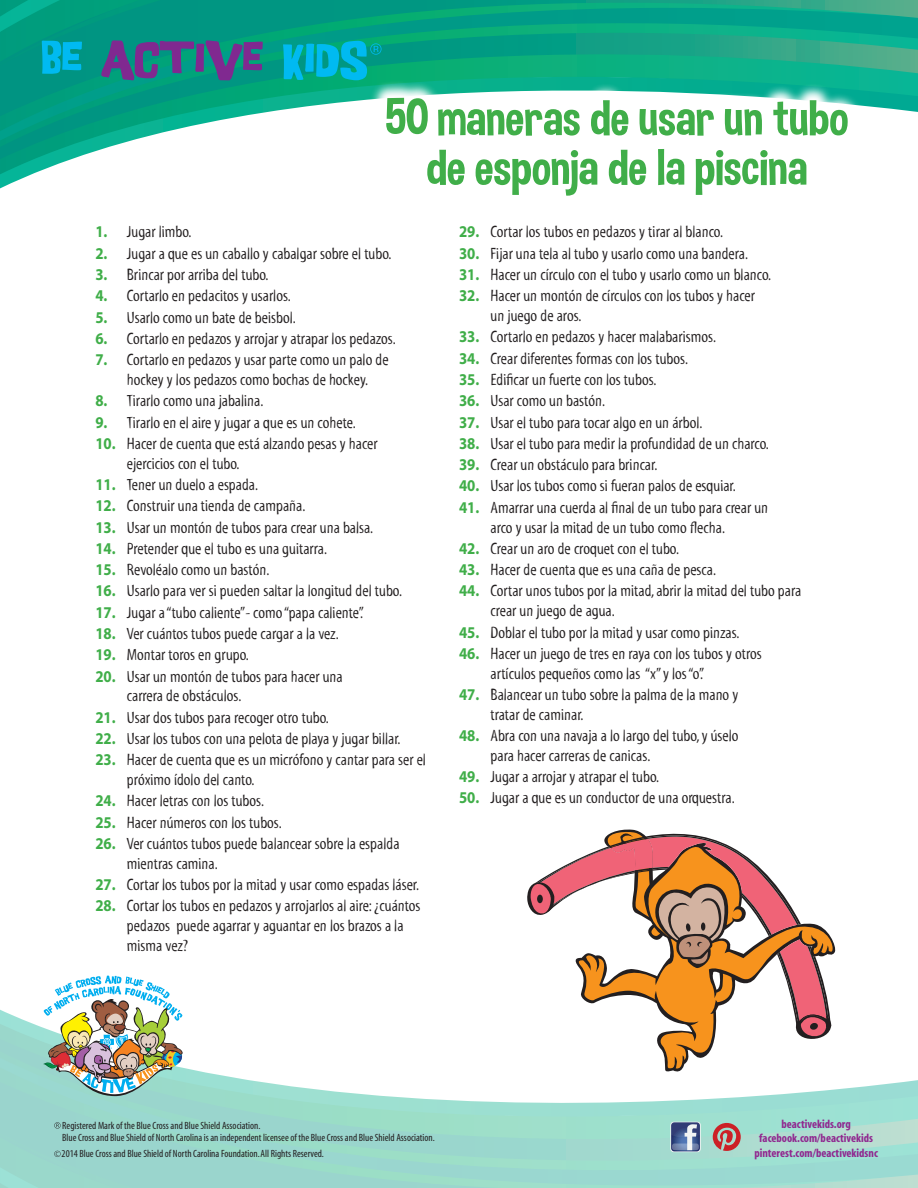
<style>
.page{position:relative;width:918px;height:1188px;background:#fff}
.page>*{position:absolute;margin:0;border:0;box-sizing:border-box;transform-origin:0 0}
.t1{font:51px/49.5px "Dimbo";color:#40ae49;text-align:center}
.t2{font:16.5px/19.8px "Myriad Tilt";color:#231f20}
.t3{font:700 condensed 12px/14.4px "Myriad";color:#90268f;text-align:center}
.t4{font:condensed 10.5px/12.6px "Myriad";color:#231f20}
.s1{font-family:"Myriad";font-weight:700;color:#40ae49}
</style>
<div class="page">
<svg style="left:397px;top:1127px;width:521px;height:61px;background:#a0dbce"></svg>
<svg style="left:397px;top:1080px;width:521px;height:47px;fill:#9ee1d3"></svg>
<div style="left:609px;top:1061px;width:28px;height:23px;background:#fff;border-radius:50%"></div>
<svg style="left:0;top:0;width:918px;height:189px"></svg>
<svg style="left:670px;top:1122px;width:31px;height:30px"></svg>
<svg style="left:671px;top:1122px;width:29px;height:29px"></svg>
<svg style="left:672px;top:1144px;width:27px;height:6px"></svg>
<svg style="left:713px;top:1123px;width:28px;height:28px"></svg>
<div style="left:369px;top:80px;width:495px;height:133px;background:#fff"></div>
<svg style="left:617px;top:829px;width:216px;height:241px"></svg>
<svg style="left:527px;top:831px;width:304px;height:213px"></svg>
<svg style="left:283px;top:41px;width:99px;height:39px;background:#00adba"></svg>
<svg style="left:0;top:0;width:263px;height:80px;background:#128a88"></svg>
<svg style="left:0;top:975px;width:397px;height:213px"></svg>
<h1 class="t1" style="left:386px;top:92px;width:464px">50 maneras de usar un tubo de esponja de la piscina</h1>
<p class="t2" style="left:95px;top:222px;width:98px"><span class="s1">1.</span> Jugar limbo.</p>
<p class="t2" style="left:95px;top:244px;width:298px"><span class="s1">2.</span> Jugar a que es un caballo y cabalgar sobre el tubo.</p>
<p class="t2" style="left:95px;top:265px;width:175px"><span class="s1">3.</span> Brincar por arriba del tubo.</p>
<p class="t2" style="left:95px;top:286px;width:197px"><span class="s1">4.</span> Cortarlo en pedacitos y usarlos.</p>
<p class="t2" style="left:95px;top:308px;width:202px"><span class="s1">5.</span> Usarlo como un bate de beisbol.</p>
<p class="t2" style="left:95px;top:329px;width:302px"><span class="s1">6.</span> Cortarlo en pedazos y arrojar y atrapar los pedazos.</p>
<p class="t2" style="left:127px;top:350px;width:263px;text-indent:-31px"><span class="s1">7.</span> Cortarlo en pedazos y usar parte como un palo de hockey y los pedazos como bochas de hockey.</p>
<p class="t2" style="left:95px;top:391px;width:170px"><span class="s1">8.</span> Tirarlo como una jabalina.</p>
<p class="t2" style="left:95px;top:413px;width:262px"><span class="s1">9.</span> Tirarlo en el aire y jugar a que es un cohete.</p>
<p class="t2" style="left:127px;top:434px;width:252px;text-indent:-31px"><span class="s1">10.</span> Hacer de cuenta que está alzando pesas y hacer ejercicios con el tubo.</p>
<p class="t2" style="left:95px;top:475px;width:164px"><span class="s1">11.</span> Tener un duelo a espada.</p>
<p class="t2" style="left:95px;top:496px;width:212px"><span class="s1">12.</span> Construir una tienda de campaña.</p>
<p class="t2" style="left:95px;top:518px;width:280px"><span class="s1">13.</span> Usar un montón de tubos para crear una balsa.</p>
<p class="t2" style="left:95px;top:539px;width:233px"><span class="s1">14.</span> Pretender que el tubo es una guitarra.</p>
<p class="t2" style="left:95px;top:560px;width:176px"><span class="s1">15.</span> Revoléalo como un bastón.</p>
<p class="t2" style="left:95px;top:581px;width:308px"><span class="s1">16.</span> Usarlo para ver si pueden saltar la longitud del tubo.</p>
<p class="t2" style="left:95px;top:603px;width:270px"><span class="s1">17.</span> Jugar a “tubo caliente”- como “papa caliente”.</p>
<p class="t2" style="left:95px;top:624px;width:245px"><span class="s1">18.</span> Ver cuántos tubos puede cargar a la vez.</p>
<p class="t2" style="left:95px;top:645px;width:155px"><span class="s1">19.</span> Montar toros en grupo.</p>
<p class="t2" style="left:127px;top:667px;width:217px;text-indent:-31px"><span class="s1">20.</span> Usar un montón de tubos para hacer una carrera de obstáculos.</p>
<p class="t2" style="left:95px;top:708px;width:235px"><span class="s1">21.</span> Usar dos tubos para recoger otro tubo.</p>
<p class="t2" style="left:95px;top:729px;width:307px"><span class="s1">22.</span> Usar los tubos con una pelota de playa y jugar billar.</p>
<p class="t2" style="left:127px;top:750px;width:301px;text-indent:-31px"><span class="s1">23.</span> Hacer de cuenta que es un micrófono y cantar para ser el próximo ídolo del canto.</p>
<p class="t2" style="left:95px;top:791px;width:170px"><span class="s1">24.</span> Hacer letras con los tubos.</p>
<p class="t2" style="left:95px;top:813px;width:188px"><span class="s1">25.</span> Hacer números con los tubos.</p>
<p class="t2" style="left:127px;top:834px;width:274px;text-indent:-31px"><span class="s1">26.</span> Ver cuántos tubos puede balancear sobre la espalda mientras camina.</p>
<p class="t2" style="left:95px;top:875px;width:325px"><span class="s1">27.</span> Cortar los tubos por la mitad y usar como espadas láser.</p>
<p class="t2" style="left:127px;top:896px;width:295px;text-indent:-31px"><span class="s1">28.</span> Cortar los tubos en pedazos y arrojarlos al aire: ¿cuántos pedazos puede agarrar y aguantar en los brazos a la misma vez?</p>
<p class="t2" style="left:459px;top:222px;width:266px"><span class="s1">29.</span> Cortar los tubos en pedazos y tirar al blanco.</p>
<p class="t2" style="left:459px;top:244px;width:291px"><span class="s1">30.</span> Fijar una tela al tubo y usarlo como una bandera.</p>
<p class="t2" style="left:459px;top:265px;width:314px"><span class="s1">31.</span> Hacer un círculo con el tubo y usarlo como un blanco.</p>
<p class="t2" style="left:491px;top:286px;width:266px;text-indent:-31px"><span class="s1">32.</span> Hacer un montón de círculos con los tubos y hacer un juego de aros.</p>
<p class="t2" style="left:459px;top:327px;width:259px"><span class="s1">33.</span> Cortarlo en pedazos y hacer malabarismos.</p>
<p class="t2" style="left:459px;top:349px;width:231px"><span class="s1">34.</span> Crear diferentes formas con los tubos.</p>
<p class="t2" style="left:459px;top:370px;width:199px"><span class="s1">35.</span> Edificar un fuerte con los tubos.</p>
<p class="t2" style="left:459px;top:391px;width:148px"><span class="s1">36.</span> Usar como un bastón.</p>
<p class="t2" style="left:459px;top:413px;width:245px"><span class="s1">37.</span> Usar el tubo para tocar algo en un árbol.</p>
<p class="t2" style="left:459px;top:434px;width:311px"><span class="s1">38.</span> Usar el tubo para medir la profundidad de un charco.</p>
<p class="t2" style="left:459px;top:455px;width:200px"><span class="s1">39.</span> Crear un obstáculo para brincar.</p>
<p class="t2" style="left:459px;top:476px;width:278px"><span class="s1">40.</span> Usar los tubos como si fueran palos de esquiar.</p>
<p class="t2" style="left:491px;top:498px;width:279px;text-indent:-31px"><span class="s1">41.</span> Amarrar una cuerda al final de un tubo para crear un arco y usar la mitad de un tubo como flecha.</p>
<p class="t2" style="left:459px;top:539px;width:222px"><span class="s1">42.</span> Crear un aro de croquet con el tubo.</p>
<p class="t2" style="left:459px;top:560px;width:259px"><span class="s1">43.</span> Hacer de cuenta que es una caña de pesca.</p>
<p class="t2" style="left:491px;top:581px;width:312px;text-indent:-31px"><span class="s1">44.</span> Cortar unos tubos por la mitad, abrir la mitad del tubo para crear un juego de agua.</p>
<p class="t2" style="left:459px;top:623px;width:282px"><span class="s1">45.</span> Doblar el tubo por la mitad y usar como pinzas.</p>
<p class="t2" style="left:491px;top:644px;width:273px;text-indent:-31px"><span class="s1">46.</span> Hacer un juego de tres en raya con los tubos y otros artículos pequeños como las “x” y los “o”.</p>
<p class="t2" style="left:491px;top:685px;width:249px;text-indent:-31px"><span class="s1">47.</span> Balancear un tubo sobre la palma de la mano y tratar de caminar.</p>
<p class="t2" style="left:491px;top:726px;width:249px;text-indent:-31px"><span class="s1">48.</span> Abra con una navaja a lo largo del tubo, y úselo para hacer carreras de canicas.</p>
<p class="t2" style="left:459px;top:767px;width:202px"><span class="s1">49.</span> Jugar a arrojar y atrapar el tubo.</p>
<p class="t2" style="left:459px;top:788px;width:277px"><span class="s1">50.</span> Jugar a que es un conductor de una orquestra.</p>
<p class="t4" style="left:62px;top:1119px;width:374px">Registered Mark of the Blue Cross and Blue Shield Association.<br>Blue Cross and Blue Shield of North Carolina is an independent licensee of the Blue Cross and Blue Shield Association.</p>
<p class="t4" style="left:62px;top:1148px;width:264px">2014 Blue Cross and Blue Shield of North Carolina Foundation. All Rights Reserved.</p>
<p class="t3" style="left:754px;top:1117px;width:125px">beactivekids.org facebook.com/beactivekids pinterest.com/beactivekidsnc</p>
</div>
